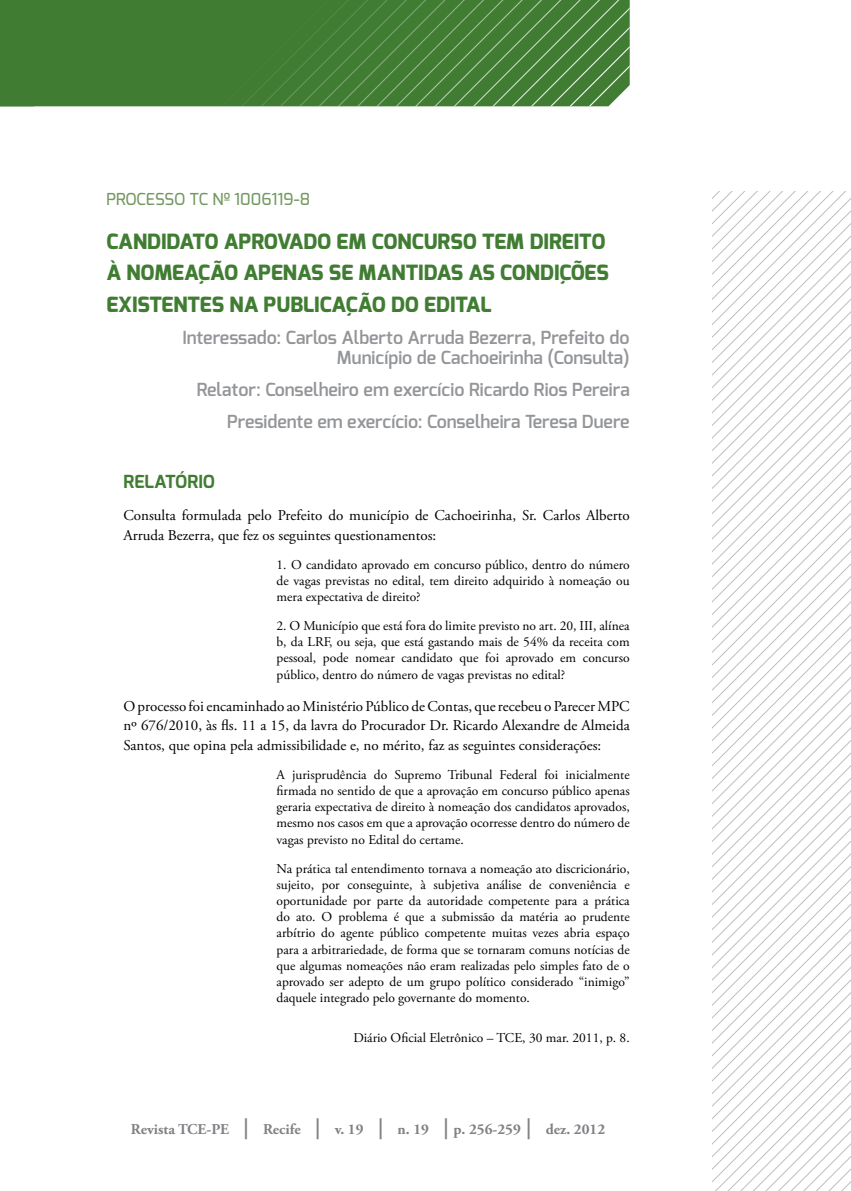
<style>
.page{position:relative;width:851px;height:1191px;background:#fff}
.page>*{position:absolute;margin:0;border:0;box-sizing:border-box;transform-origin:0 0}
.t1{font:800 21px "Exo";color:#417c33}
.t2{font:600 18px/19.5px "Exo";color:#939598;text-align:right}
.t3{font:700 18px "Exo";color:#417c33}
.t4{font:500 16.5px "Exo";color:#739860}
.t5{font:15px/19.5px "Adobe Garamond Pro";color:#000}
.t6{font:700 15px "Adobe Garamond Pro";color:#808285}
.t7{font:13.5px/16.2px "Adobe Garamond Pro";color:#000;text-align:justify}
.s1{font-size:21px}
</style>
<div class="page">
<svg style="left:712px;top:191px;width:138px;height:163px"></svg>
<svg style="left:712px;top:354px;width:138px;height:201px"></svg>
<svg style="left:712px;top:888px;width:138px;height:20px"></svg>
<svg style="left:712px;top:555px;width:138px;height:333px"></svg>
<svg style="left:712px;top:908px;width:138px;height:283px"></svg>
<div style="left:0;top:0;width:210px;height:106px;background:#417c33"></div>
<svg style="left:210px;top:0;width:419px;height:106px;background:#4a823d"></svg>
<p class="t4" style="left:106px;top:188px;width:205px">PROCESSO TC Nº 1006119-8</p>
<h1 class="t1" style="left:106px;top:228px;width:26px">CANDIDATO</h1>
<h1 class="t1" style="left:224px;top:228px;width:15px">APROVADO</h1>
<h1 class="t1" style="left:336px;top:228px;width:50px">EM CONCURSO</h1>
<h1 class="t1" style="left:482px;top:228px;width:15px">TEM</h1>
<h1 class="t1" style="left:529px;top:228px;width:12px">DIREITO</h1>
<h1 class="t1" style="left:106px;top:259px;width:35px">À NOMEAÇÃO</h1>
<h1 class="t1" style="left:243px;top:259px;width:15px">APENAS</h1>
<h1 class="t1" style="left:329px;top:259px;width:44px">SE MANTIDAS</h1>
<h1 class="t1" style="left:468px;top:259px;width:45px">AS CONDIÇÕES</h1>
<h1 class="t1" style="left:106px;top:291px;width:13px">EXISTENTES</h1>
<h1 class="t1" style="left:229px;top:291px;width:48px">NA PUBLICAÇÃO</h1>
<h1 class="t1" style="left:391px;top:291px;width:46px">DO EDITAL</h1>
<h2 class="t2" style="left:182px;top:328px;width:448px">Interessado: Carlos Alberto Arruda Bezerra, Prefeito do<br>Município de Cachoeirinha (Consulta)</h2>
<h2 class="t2" style="left:197px;top:373px;width:434px;line-height:32.2px">Relator: Conselheiro em exercício Ricardo Rios Pereira<br>Presidente em exercício: Conselheira Teresa Duere</h2>
<h2 class="t3" style="left:123px;top:470px;width:93px">RELATÓRIO</h2>
<p class="t5" style="left:123px;top:506px;width:507px">Consulta formulada pelo Prefeito do município de Cachoeirinha, Sr. Carlos Alberto<br>Arruda Bezerra, que fez os seguintes questionamentos:</p>
<p class="t7" style="left:276px;top:556px;width:354px">1. O candidato aprovado em concurso público, dentro do número de vagas previstas no edital, tem direito adquirido à nomeação ou mera expectativa de direito?</p>
<p class="t7" style="left:276px;top:618px;width:354px">2. O Município que está fora do limite previsto no art. 20, III, alínea b, da LRF, ou seja, que está gastando mais de 54% da receita com pessoal, pode nomear candidato que foi aprovado em concurso público, dentro do número de vagas previstas no edital?</p>
<p class="t5" style="left:123px;top:697px;width:508px;text-align:justify">O processo foi encaminhado ao Ministério Público de Contas, que recebeu o Parecer MPC nº 676/2010, às fls. 11 a 15, da lavra do Procurador Dr. Ricardo Alexandre de Almeida Santos, que opina pela admissibilidade e, no mérito, faz as seguintes considerações:</p>
<p class="t7" style="left:276px;top:767px;width:354px">A jurisprudência do Supremo Tribunal Federal foi inicialmente firmada no sentido de que a aprovação em concurso público apenas geraria expectativa de direito à nomeação dos candidatos aprovados, mesmo nos casos em que a aprovação ocorresse dentro do número de vagas previsto no Edital do certame.</p>
<p class="t7" style="left:276px;top:860px;width:354px">Na prática tal entendimento tornava a nomeação ato discricionário, sujeito, por conseguinte, à subjetiva análise de conveniência e oportunidade por parte da autoridade competente para a prática do ato. O problema é que a submissão da matéria ao prudente arbítrio do agente público competente muitas vezes abria espaço para a arbitrariedade, de forma que se tornaram comuns notícias de que algumas nomeações não eram realizadas pelo simples fato de o aprovado ser adepto de um grupo político considerado “inimigo” daquele integrado pelo governante do momento.</p>
<p class="t7" style="left:353px;top:1030px;width:278px">Diário Oficial Eletrônico – TCE, 30 mar. 2011, p. 8.</p>
<p class="t6" style="left:131px;top:1120px;width:475px">Revista TCE-PE <span class="s1">|</span> Recife <span class="s1">|</span> v. 19 <span class="s1">|</span> n. 19 <span class="s1">|</span> p. 256-259 <span class="s1">|</span> dez. 2012</p>
</div>
